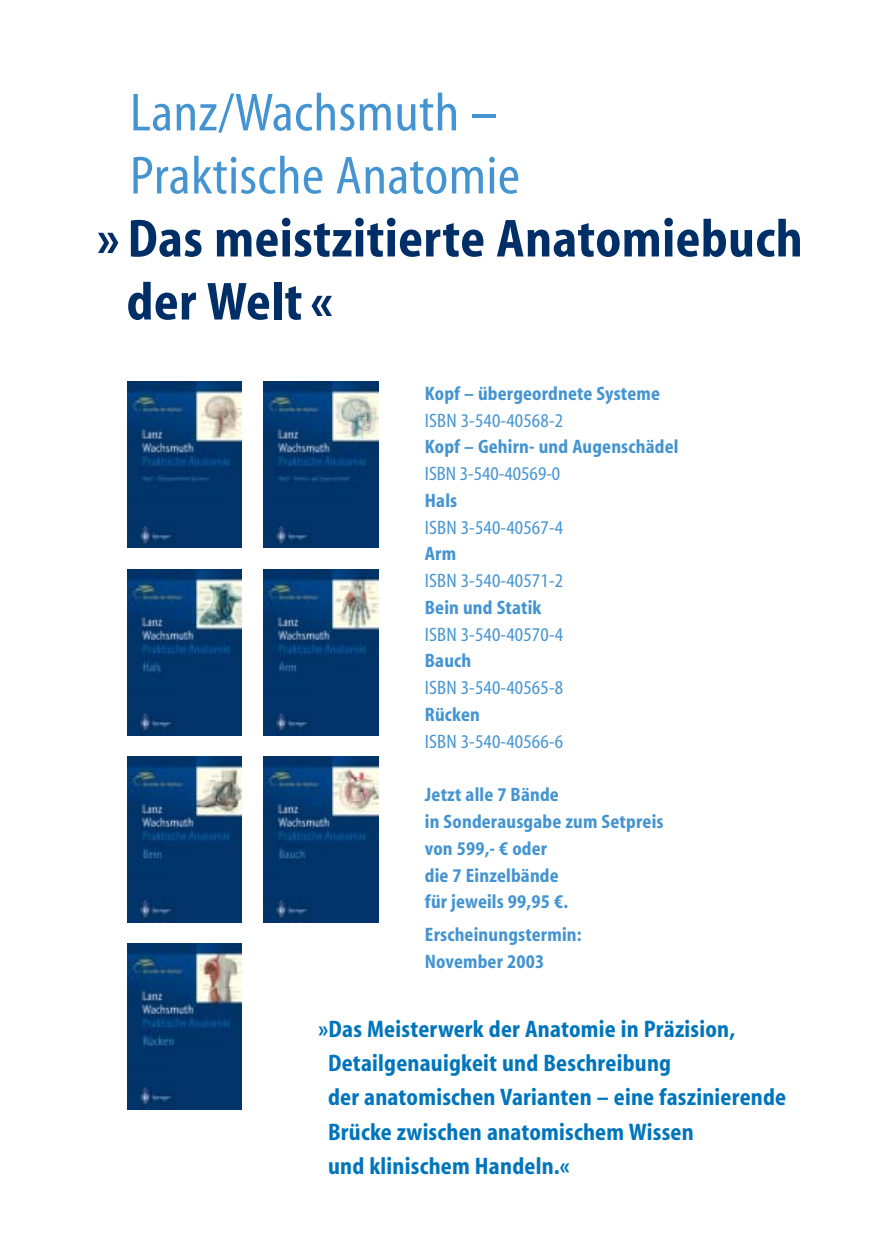
<style>
.page{position:relative;width:893px;height:1259px;background:#fff}
.page>*{position:absolute;margin:0;border:0;box-sizing:border-box;transform-origin:0 0}
.t1{font:54px/63px "Myriad MM 700 300";letter-spacing:.01em;color:#002f67}
.t2{font:54px/63px "Myriad MM 400 0";letter-spacing:.01em;color:#4494d1}
.t3{font:700 condensed 24px/34.2px "S Myriad";letter-spacing:.01em;color:#0075bc}
.t4{font:700 condensed 19.5px/26.7px "S Myriad";letter-spacing:.01em;color:#4494d1}
.t5{font:condensed 19.5px "S Myriad";letter-spacing:.01em;color:#4494d1}
</style>
<div class="page">
<svg style="left:127px;top:381px;width:252px;height:729px"></svg>
<h1 class="t2" style="left:130px;top:87px;width:391px">Lanz/Wachsmuth –<br>Praktische Anatomie</h1>
<h1 class="t1" style="left:127px;top:212px;width:677px;text-indent:-29px">»Das meistzitierte Anatomiebuch der Welt «</h1>
<p class="t4" style="left:425px;top:382px;width:236px">Kopf – übergeordnete Systeme</p>
<p class="t5" style="left:425px;top:413px;width:140px">ISBN 3-540-40568-2</p>
<p class="t4" style="left:425px;top:435px;width:255px">Kopf – Gehirn- und Augenschädel</p>
<p class="t5" style="left:425px;top:466px;width:137px">ISBN 3-540-40569-0</p>
<p class="t4" style="left:425px;top:489px;width:34px">Hals</p>
<p class="t5" style="left:425px;top:520px;width:140px">ISBN 3-540-40567-4</p>
<p class="t4" style="left:425px;top:542px;width:33px">Arm</p>
<p class="t5" style="left:425px;top:573px;width:140px">ISBN 3-540-40571-2</p>
<p class="t4" style="left:425px;top:596px;width:118px">Bein und Statik</p>
<p class="t5" style="left:425px;top:627px;width:140px">ISBN 3-540-40570-4</p>
<p class="t4" style="left:425px;top:649px;width:48px">Bauch</p>
<p class="t5" style="left:425px;top:680px;width:140px">ISBN 3-540-40565-8</p>
<p class="t4" style="left:425px;top:703px;width:56px">Rücken</p>
<p class="t5" style="left:425px;top:734px;width:140px">ISBN 3-540-40566-6</p>
<p class="t4" style="left:425px;top:783px;width:240px">Jetzt alle 7 Bände<br>in Sonderausgabe zum Setpreis von 599,- € oder<br>die 7 Einzelbände<br>für jeweils 99,95 €.</p>
<p class="t4" style="left:425px;top:923px;width:158px">Erscheinungstermin:<br>November 2003</p>
<p class="t3" style="left:328px;top:1013px;width:459px;text-indent:-10px">»Das Meisterwerk der Anatomie in Präzision, Detailgenauigkeit und Beschreibung<br>der anatomischen Varianten – eine faszinierende Brücke zwischen anatomischem Wissen<br>und klinischem Handeln.«</p>
</div>
